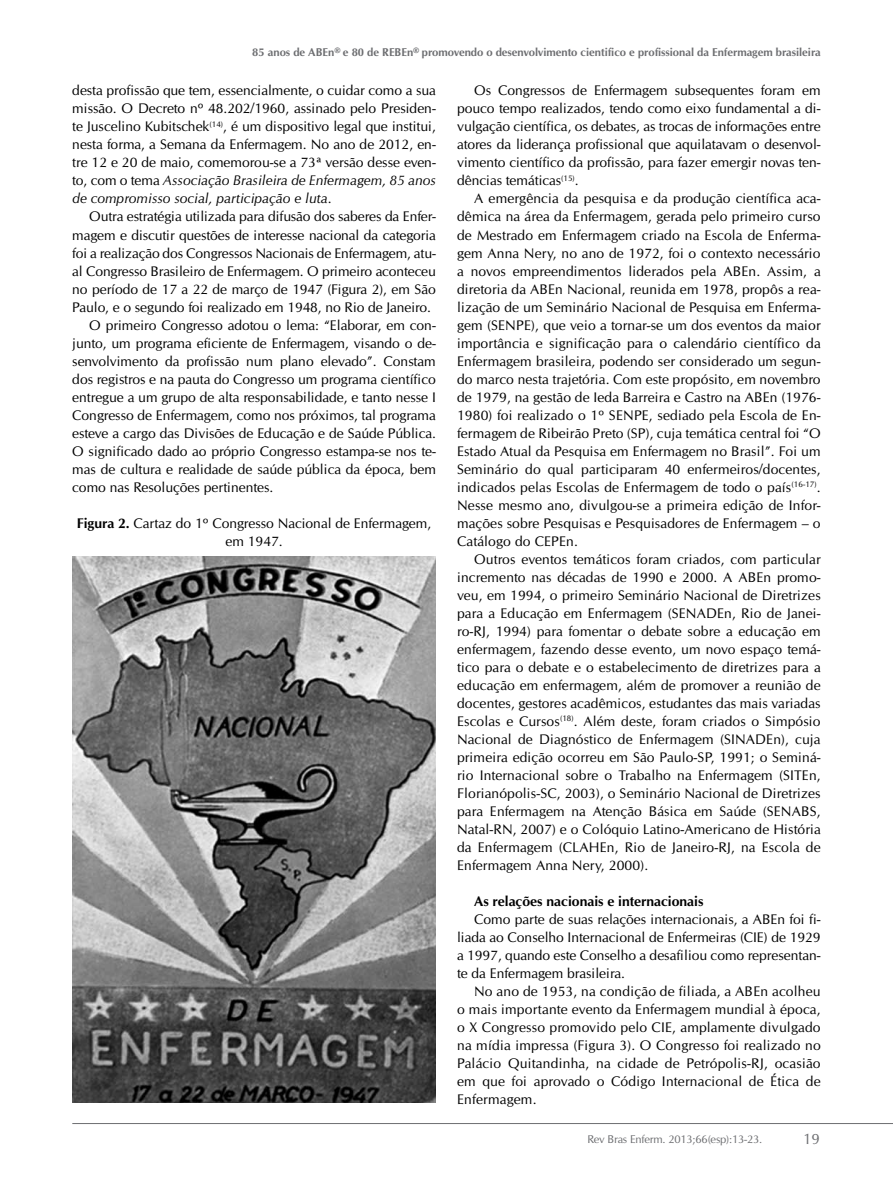
<style>
.page{position:relative;width:893px;height:1191px;background:#fff}
.page>*{position:absolute;margin:0;border:0;box-sizing:border-box;transform-origin:0 0}
.t1{font:15px "URW Classico";color:#6d6e71}
.t2{font:13.95px/18px "URW Classico";color:#000;text-align:justify}
.t3{font:700 13.95px "URW Classico";color:#000}
.t4{font:700 11.25px "URW Classico";color:#6d6e71}
.t5{font:11.25px "URW Classico";letter-spacing:-.015em;color:#6d6e71}
.s1{font-style:italic}
.s2{font-weight:700}
</style>
<div class="page">
<hr style="left:72px;top:1123px;width:821px;height:1px;background:#6d6e71">
<img style="left:72px;top:556px;width:364px;height:546px">
<p class="t4" style="left:252px;top:45px;width:570px">85 anos de ABEn® e 80 de REBEn® promovendo o desenvolvimento cientifico e profissional da Enfermagem brasileira</p>
<p class="t2" style="left:72px;top:82px;width:365px">desta profissão que tem, essencialmente, o cuidar como a sua missão. O Decreto nº 48.202/1960, assinado pelo Presiden&shy;te Juscelino Kubitschek<sup>(14)</sup>, é um dispositivo legal que institui, nesta forma, a Semana da Enfermagem. No ano de 2012, en&shy;tre 12 e 20 de maio, comemorou-se a 73ª versão desse even&shy;to, com o tema <span class="s1">Associação Brasileira de Enfermagem, 85 anos de compromisso social, participação e luta</span>.</p>
<p class="t2" style="left:89px;top:208px;width:348px">Outra estratégia utilizada para difusão dos saberes da Enfer-</p>
<p class="t2" style="left:72px;top:226px;width:365px">magem e discutir questões de interesse nacional da categoria</p>
<p class="t2" style="left:72px;top:244px;width:365px">foi a realização dos Congressos Nacionais de Enfermagem, atu-</p>
<p class="t2" style="left:72px;top:262px;width:365px">al Congresso Brasileiro de Enfermagem. O primeiro aconteceu</p>
<p class="t2" style="left:72px;top:280px;width:365px">no período de 17 a 22 de março de 1947 (Figura 2), em São</p>
<p class="t2" style="left:72px;top:298px;width:360px">Paulo, e o segundo foi realizado em 1948, no Rio de Janeiro.</p>
<p class="t2" style="left:89px;top:316px;width:348px">O primeiro Congresso adotou o lema: “Elaborar, em con-</p>
<p class="t2" style="left:72px;top:334px;width:365px">junto, um programa eficiente de Enfermagem, visando o de-</p>
<p class="t2" style="left:72px;top:352px;width:365px">senvolvimento da profissão num plano elevado”. Constam</p>
<p class="t2" style="left:72px;top:370px;width:365px">dos registros e na pauta do Congresso um programa científico</p>
<p class="t2" style="left:72px;top:388px;width:365px">entregue a um grupo de alta responsabilidade, e tanto nesse I</p>
<p class="t2" style="left:72px;top:406px;width:365px">Congresso de Enfermagem, como nos próximos, tal programa</p>
<p class="t2" style="left:72px;top:424px;width:365px">esteve a cargo das Divisões de Educação e de Saúde Pública.</p>
<p class="t2" style="left:72px;top:442px;width:365px">O significado dado ao próprio Congresso estampa-se nos te-</p>
<p class="t2" style="left:72px;top:460px;width:365px">mas de cultura e realidade de saúde pública da época, bem</p>
<p class="t2" style="left:72px;top:478px;width:203px">como nas Resoluções pertinentes.</p>
<p class="t2" style="left:77px;top:514px;width:356px;text-align:center"><span class="s2">Figura 2.</span> Cartaz do 1º Congresso Nacional de Enfermagem, em 1947.</p>
<p class="t2" style="left:457px;top:82px;width:365px;text-indent:17px">Os Congressos de Enfermagem subsequentes foram em pouco tempo realizados, tendo como eixo fundamental a di&shy;vulgação científica, os debates, as trocas de informações entre atores da liderança profissional que aquilatavam o desenvol&shy;vimento científico da profissão, para fazer emergir novas ten&shy;dências temáticas<sup>(15)</sup>.</p>
<p class="t2" style="left:457px;top:190px;width:365px;text-indent:17px">A emergência da pesquisa e da produção científica aca&shy;dêmica na área da Enfermagem, gerada pelo primeiro curso de Mestrado em Enfermagem criado na Escola de Enferma&shy;gem Anna Nery, no ano de 1972, foi o contexto necessário a novos empreendimentos liderados pela ABEn. Assim, a diretoria da ABEn Nacional, reunida em 1978, propôs a rea&shy;lização de um Seminário Nacional de Pesquisa em Enferma&shy;gem (SENPE), que veio a tornar-se um dos eventos da maior importância e significação para o calendário científico da Enfermagem brasileira, podendo ser considerado um segun&shy;do marco nesta trajetória. Com este propósito, em novembro de 1979, na gestão de Ieda Barreira e Castro na ABEn (1976- 1980) foi realizado o 1º SENPE, sediado pela Escola de En&shy;fermagem de Ribeirão Preto (SP), cuja temática central foi “O Estado Atual da Pesquisa em Enfermagem no Brasil”. Foi um Seminário do qual participaram 40 enfermeiros/docentes, indicados pelas Escolas de Enfermagem de todo o país<sup>(16-17)</sup>.<br>Nesse mesmo ano, divulgou-se a primeira edição de Infor&shy;mações sobre Pesquisas e Pesquisadores de Enfermagem – o Catálogo do CEPEn.</p>
<p class="t2" style="left:457px;top:550px;width:365px;text-indent:17px">Outros eventos temáticos foram criados, com particular incremento nas décadas de 1990 e 2000. A ABEn promo&shy;veu, em 1994, o primeiro Seminário Nacional de Diretrizes para a Educação em Enfermagem (SENADEn, Rio de Janei&shy;ro-RJ, 1994) para fomentar o debate sobre a educação em enfermagem, fazendo desse evento, um novo espaço temá&shy;tico para o debate e o estabelecimento de diretrizes para a educação em enfermagem, além de promover a reunião de docentes, gestores acadêmicos, estudantes das mais variadas Escolas e Cursos<sup>(18)</sup>. Além deste, foram criados o Simpósio Nacional de Diagnóstico de Enfermagem (SINADEn), cuja primeira edição ocorreu em São Paulo-SP, 1991; o Seminá&shy;rio Internacional sobre o Trabalho na Enfermagem (SITEn, Florianópolis-SC, 2003), o Seminário Nacional de Diretrizes para Enfermagem na Atenção Básica em Saúde (SENABS, Natal-RN, 2007) e o Colóquio Latino-Americano de História da Enfermagem (CLAHEn, Rio de Janeiro-RJ, na Escola de Enfermagem Anna Nery, 2000).</p>
<p class="t3" style="left:474px;top:892px;width:231px">As relações nacionais e internacionais</p>
<p class="t2" style="left:457px;top:910px;width:365px;text-indent:17px">Como parte de suas relações internacionais, a ABEn foi fi&shy;liada ao Conselho Internacional de Enfermeiras (CIE) de 1929 a 1997, quando este Conselho a desafiliou como representan&shy;te da Enfermagem brasileira.</p>
<p class="t2" style="left:457px;top:982px;width:365px;text-indent:17px">No ano de 1953, na condição de filiada, a ABEn acolheu o mais importante evento da Enfermagem mundial à época, o X Congresso promovido pelo CIE, amplamente divulgado na mídia impressa (Figura 3). O Congresso foi realizado no Palácio Quitandinha, na cidade de Petrópolis-RJ, ocasião em que foi aprovado o Código Internacional de Ética de Enfermagem.</p>
<p class="t5" style="left:588px;top:1133px;width:176px">Rev Bras Enferm. 2013;66(esp):13-23.</p>
<p class="t1" style="left:803px;top:1130px;width:18px">19</p>
</div>
